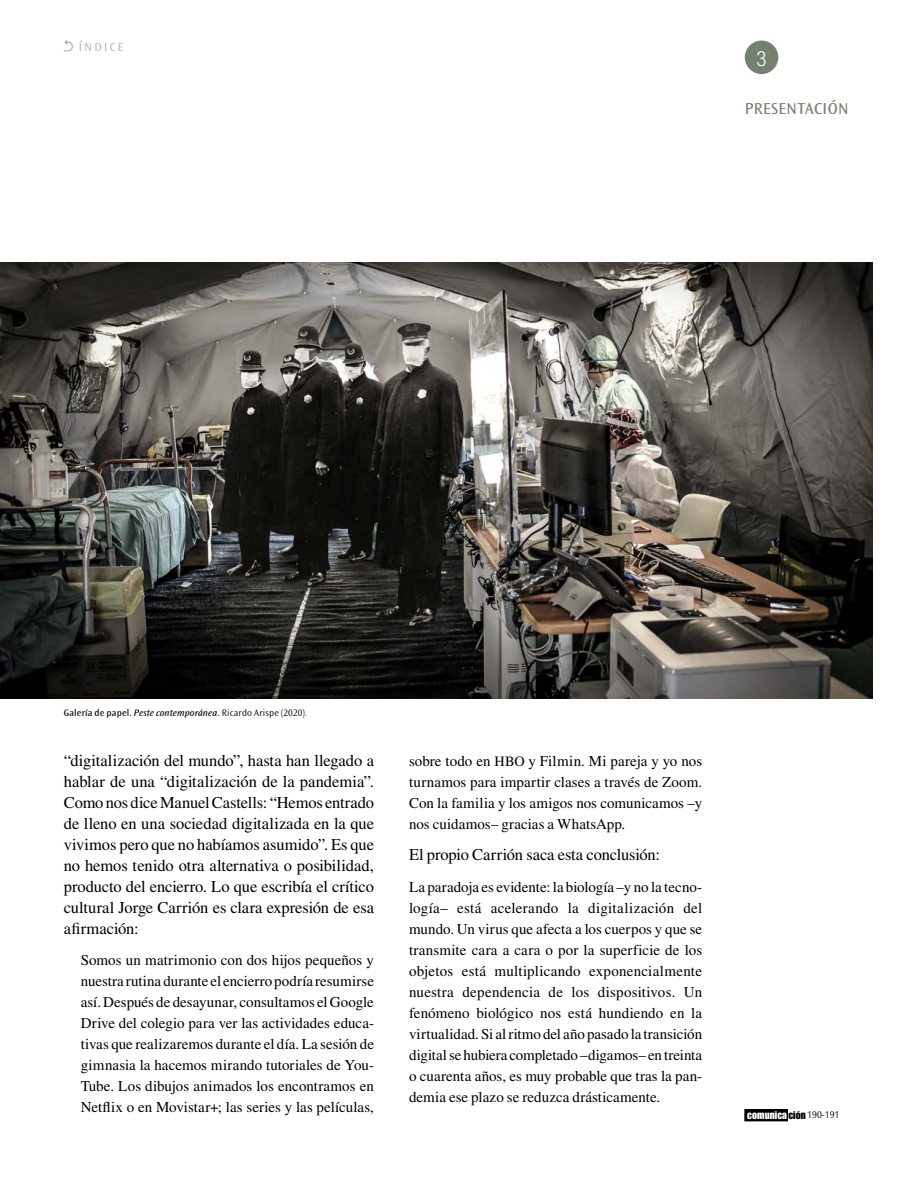
<style>
.page{position:relative;width:915px;height:1191px;background:#fff}
.page>*{position:absolute;margin:0;border:0;box-sizing:border-box;transform-origin:0 0}
.t1{font:300 condensed 21px "Helvetica Neue LT Std";color:#fff}
.t2{font:16.5px/21px "Times LT Std";letter-spacing:-.015em;color:#000;text-align:justify}
.t3{font:16.5px "Ocean Sans Std";letter-spacing:.025em;color:#768070}
.t4{font:15px/21px "Times LT Std";color:#000;text-align:justify}
.t5{font:300 12px "Ocean Sans Std";letter-spacing:.2em;color:#a7a9ac}
.t6{font:10.8px "Impact LT Std";letter-spacing:.01em;color:#fff}
.t7{font:italic 9.75px "Ocean Sans Std";letter-spacing:.01em;color:#000}
.s1{font-style:normal}
.s2{font-weight:300;font-style:normal}
.s3{font-weight:300;font-style:normal;font-size:8.25px}
.s4{font-size:14.25px}
.s5{color:#000}
.s6{font-family:"Ocean Sans Std";font-weight:300;font-size:10.2px;color:#000}
</style>
<div class="page">
<div style="left:744px;top:41px;width:34px;height:33px;background:#768070;border-radius:50%"></div>
<div style="left:744px;top:1109px;width:43px;height:11px;background:#000"></div>
<div style="left:744px;top:1109px;width:43px;height:12px;border:1px solid #000"></div>
<svg style="left:64px;top:40px;width:9px;height:11px"></svg>
<img style="left:0;top:262px;width:872px;height:436px">
<p class="t5" style="left:79px;top:40px;width:46px">ÍNDICE</p>
<h1 class="t1" style="left:756px;top:46px;width:12px">3</h1>
<p class="t3" style="left:744px;top:100px;width:105px">PRESENTACIÓN</p>
<p class="t7" style="left:64px;top:708px;width:245px"><span class="s1">Galería de papel.</span> Peste contemporánea. <span class="s2">Ricardo Arispe (2020)</span><span class="s3">.</span></p>
<p class="t2" style="left:64px;top:749px;width:311px">“digitalización del mundo”, hasta han llegado a hablar de una “digitalización de la pandemia”.<br>Como nos dice Manuel Castells: “Hemos entrado de lleno en una sociedad digitalizada en la que vivimos pero que no habíamos asumido”. Es que no hemos tenido otra alternativa o posibilidad, producto del encierro. Lo que escribía el crítico cultural Jorge Carrión es clara expresión de esa afirmación:</p>
<p class="t4" style="left:81px;top:949px;width:294px">Somos un matrimonio con dos hijos pequeños y nuestra rutina durante el encierro podría resumirse así. Después de desayunar, consultamos el Google Drive del colegio para ver las actividades educa&shy;tivas que realizaremos durante el día. La sesión de gimnasia la hacemos mirando tutoriales de You-Tube. Los dibujos animados los encontramos en Netflix o en Movistar+; las series y las películas,</p>
<p class="t4" style="left:409px;top:750px;width:294px">sobre todo en <span class="s4">HBO</span> y Filmin. Mi pareja y yo nos turnamos para impartir clases a través de Zoom.<br>Con la familia y los amigos nos comunicamos –y nos cuidamos– gracias a WhatsApp.</p>
<p class="t2" style="left:409px;top:844px;width:252px">El propio Carrión saca esta conclusión:</p>
<p class="t4" style="left:409px;top:876px;width:294px">La paradoja es evidente: la biología –y no la tecno&shy;logía– está acelerando la digitalización del mundo. Un virus que afecta a los cuerpos y que se transmite cara a cara o por la superficie de los objetos está multiplicando exponencialmente nuestra dependencia de los dispositivos. Un fenómeno biológico nos está hundiendo en la virtualidad. Si al ritmo del año pasado la transición digital se hubiera completado –digamos– en treinta o cuarenta años, es muy probable que tras la pan&shy;demia ese plazo se reduzca drásticamente.</p>
<p class="t6" style="left:747px;top:1108px;width:94px">comunica <span class="s5">ción</span> <span class="s6">190-191</span></p>
</div>
